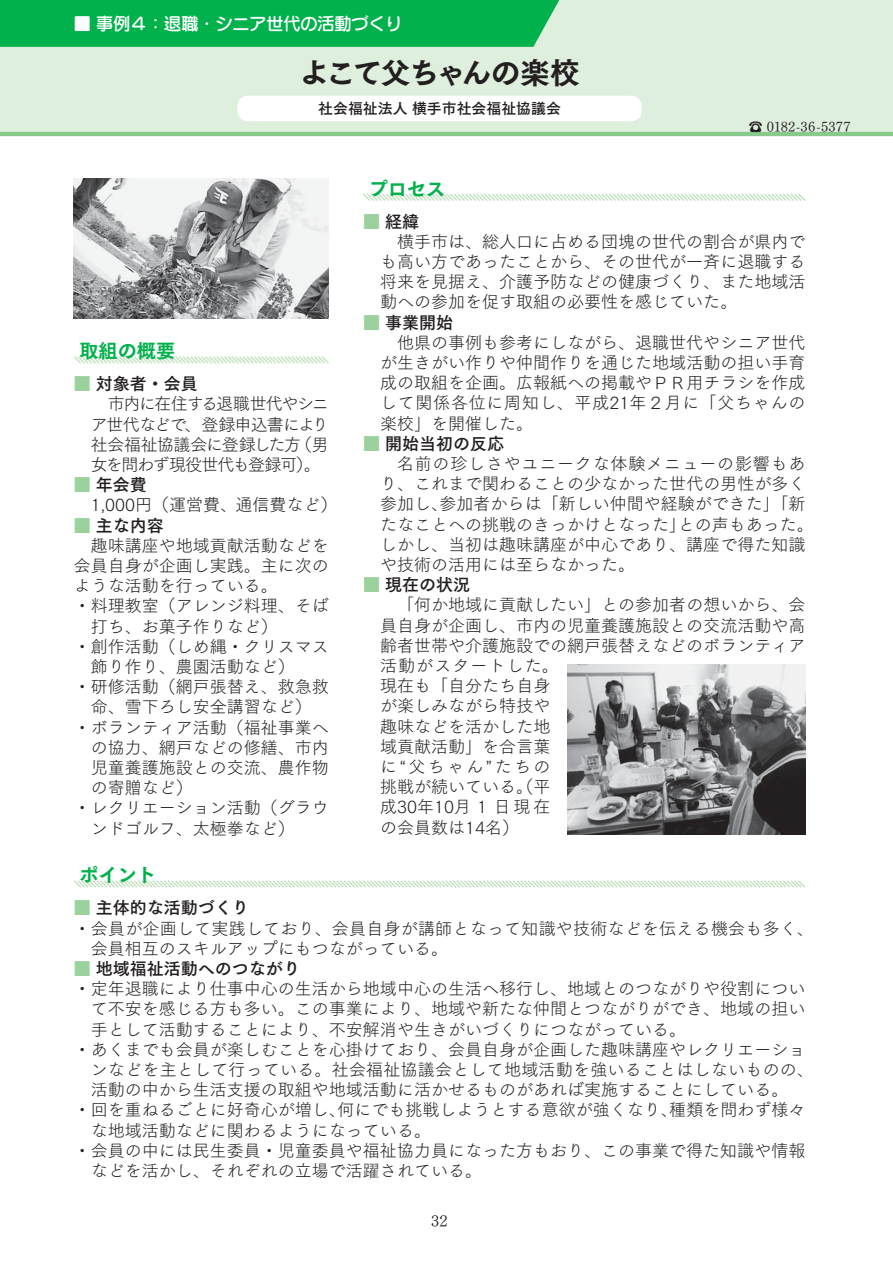
<style>
.page{position:relative;width:893px;height:1263px;background:#fff}
.page>*{position:absolute;margin:0;border:0;box-sizing:border-box;transform-origin:0 0}
.t1{font:29.7px "Tsuku Go Pro E 90 pv RKSJ H";letter-spacing:-.065em;color:#231f20}
.t2{font:19.2px "Tsuku Go Pro E 90 pv RKSJ H";color:#00b14c}
.t3{font:16.95px/20.2px "Tsuku Go Pro L 90 pv RKSJ H";color:#231f20}
.t4{font:16.95px "Tsuku Go Pro B 90 pv RKSJ H";color:#231f20}
.t5{font:16.95px "G Maru Go Pro DB 90 pv RKSJ H";color:#fff}
.t6{font:15.9px "Tsuku Min Pro L 90 pv RKSJ H";color:#231f20}
.t7{font:14.85px "Tsuku Go Pro B 90 pv RKSJ H";color:#231f20}
.t8{font:13.8px "Tsuku Min Pro R 90 pv RKSJ H";letter-spacing:.01em;color:#231f20}
.s1{color:#9bd19c}
</style>
<div class="page">
<div style="left:0;top:0;width:892px;height:134px;background:#dfefde"></div>
<div style="left:0;top:0;width:560px;height:47px;background:#00b14c"></div>
<hr style="left:0;top:132px;width:892px;height:4px;background:#88ca8b">
<div style="left:237px;top:96px;width:404px;height:25px;background:#fff;border-radius:10px"></div>
<svg style="left:74px;top:880px;width:732px;height:8px"></svg>
<svg style="left:74px;top:356px;width:255px;height:8px"></svg>
<img style="left:74px;top:179px;width:254px;height:140px">
<svg style="left:363px;top:193px;width:442px;height:8px"></svg>
<img style="left:567px;top:664px;width:238px;height:170px">
<p class="t5" style="left:74px;top:17px;width:330px">■ 事例４：退職・シニア世代の活動づくり</p>
<h1 class="t1" style="left:299px;top:61px;width:282px">よこて父ちゃんの楽校</h1>
<p class="t7" style="left:318px;top:103px;width:244px">社会福祉法人 横手市社会福祉協議会</p>
<p class="t2" style="left:369px;top:181px;width:78px">プロセス</p>
<p class="t8" style="left:749px;top:122px;width:103px">☎ 0182-36-5377</p>
<p class="t2" style="left:79px;top:344px;width:97px">取組の概要</p>
<p class="t4" style="left:74px;top:378px;width:126px"><span class="s1">■</span> 対象者・会員</p>
<p class="t3" style="left:91px;top:396px;width:240px;text-align:justify;text-indent:17px">市内に在住する退職世代やシニア世代などで、登録申込書により社会福祉協議会に登録した方（男女を問わず現役世代も登録可）。</p>
<p class="t4" style="left:74px;top:479px;width:75px"><span class="s1">■</span> 年会費</p>
<p class="t3" style="left:91px;top:497px;width:248px">1,000円（運営費、通信費など）</p>
<p class="t4" style="left:74px;top:519px;width:92px"><span class="s1">■</span> 主な内容</p>
<p class="t3" style="left:91px;top:538px;width:240px">趣味講座や地域貢献活動などを</p>
<p class="t3" style="left:74px;top:558px;width:257px">会員自身が企画し実践。主に次の</p>
<p class="t3" style="left:74px;top:578px;width:206px">ような活動を行っている。</p>
<p class="t3" style="left:74px;top:598px;width:257px">・料理教室（アレンジ料理、そば</p>
<p class="t3" style="left:91px;top:618px;width:189px">打ち、お菓子作りなど）</p>
<p class="t3" style="left:74px;top:639px;width:257px">・創作活動（しめ縄・クリスマス</p>
<p class="t3" style="left:91px;top:659px;width:206px">飾り作り、農園活動など）</p>
<p class="t3" style="left:74px;top:679px;width:257px">・研修活動（網戸張替え、救急救</p>
<p class="t3" style="left:91px;top:699px;width:223px">命、雪下ろし安全講習など）</p>
<p class="t3" style="left:74px;top:719px;width:257px">・ボランティア活動（福祉事業へ</p>
<p class="t3" style="left:91px;top:740px;width:240px">の協力、網戸などの修繕、市内</p>
<p class="t3" style="left:91px;top:760px;width:240px">児童養護施設との交流、農作物</p>
<p class="t3" style="left:91px;top:780px;width:104px">の寄贈など）</p>
<p class="t3" style="left:74px;top:800px;width:257px">・レクリエーション活動（グラウ</p>
<p class="t3" style="left:91px;top:820px;width:206px">ンドゴルフ、太極拳など）</p>
<p class="t2" style="left:79px;top:868px;width:78px">ポイント</p>
<p class="t4" style="left:363px;top:215px;width:58px"><span class="s1">■</span> 経緯</p>
<p class="t3" style="left:380px;top:234px;width:427px;text-align:justify;text-indent:17px">横手市は、総人口に占める団塊の世代の割合が県内でも高い方であったことから、その世代が一斉に退職する将来を見据え、介護予防などの健康づくり、また地域活動への参加を促す取組の必要性を感じていた。</p>
<p class="t4" style="left:363px;top:316px;width:92px"><span class="s1">■</span> 事業開始</p>
<p class="t3" style="left:380px;top:335px;width:427px;text-align:justify;text-indent:17px">他県の事例も参考にしながら、退職世代やシニア世代が生きがい作りや仲間作りを通じた地域活動の担い手育成の取組を企画。広報紙への掲載やＰＲ用チラシを作成して関係各位に周知し、平成21年２月に「父ちゃんの楽校」を開催した。</p>
<p class="t4" style="left:363px;top:437px;width:143px"><span class="s1">■</span> 開始当初の反応</p>
<p class="t3" style="left:380px;top:456px;width:435px;text-indent:17px">名前の珍しさやユニークな体験メニューの影響もあり、これまで関わることの少なかった世代の男性が多く参加し、参加者からは「新しい仲間や経験ができた」「新たなことへの挑戦のきっかけとなった」との声もあった。しかし、当初は趣味講座が中心であり、講座で得た知識や技術の活用には至らなかった。</p>
<p class="t4" style="left:363px;top:578px;width:109px"><span class="s1">■</span> 現在の状況</p>
<p class="t3" style="left:380px;top:597px;width:427px;text-indent:17px">「何か地域に貢献したい」との参加者の想いから、会員自身が企画し、市内の児童養護施設との交流活動や高齢者世帯や介護施設での網戸張替えなどのボランティア活動がスタートした。<br>現在も「自分たち自身<br>が楽しみながら特技や<br>趣味などを活かした地<br>域貢献活動」を合言葉<br>に“父ちゃん”たちの<br>挑戦が続いている。（平<br>成30年10月１日現在<br>の会員数は14名）</p>
<p class="t4" style="left:74px;top:902px;width:177px"><span class="s1">■</span> 主体的な活動づくり</p>
<p class="t3" style="left:91px;top:920px;width:724px;text-indent:-17px">・会員が企画して実践しており、会員自身が講師となって知識や技術などを伝える機会も多く、会員相互のスキルアップにもつながっている。</p>
<p class="t4" style="left:74px;top:962px;width:228px"><span class="s1">■</span> 地域福祉活動へのつながり</p>
<p class="t3" style="left:74px;top:981px;width:733px">・定年退職により仕事中心の生活から地域中心の生活へ移行し、地域とのつながりや役割につい</p>
<p class="t3" style="left:91px;top:1001px;width:716px">て不安を感じる方も多い。この事業により、地域や新たな仲間とつながりができ、地域の担い</p>
<p class="t3" style="left:91px;top:1021px;width:597px">手として活動することにより、不安解消や生きがいづくりにつながっている。</p>
<p class="t3" style="left:74px;top:1042px;width:733px">・あくまでも会員が楽しむことを心掛けており、会員自身が企画した趣味講座やレクリエーショ</p>
<p class="t3" style="left:91px;top:1062px;width:724px">ンなどを主として行っている。社会福祉協議会として地域活動を強いることはしないものの、</p>
<p class="t3" style="left:91px;top:1082px;width:699px">活動の中から生活支援の取組や地域活動に活かせるものがあれば実施することにしている。</p>
<p class="t3" style="left:74px;top:1102px;width:733px">・回を重ねるごとに好奇心が増し、何にでも挑戦しようとする意欲が強くなり、種類を問わず様々</p>
<p class="t3" style="left:91px;top:1122px;width:342px">な地域活動などに関わるようになっている。</p>
<p class="t3" style="left:74px;top:1142px;width:733px">・会員の中には民生委員・児童委員や福祉協力員になった方もおり、この事業で得た知識や情報</p>
<p class="t3" style="left:91px;top:1163px;width:393px">などを活かし、それぞれの立場で活躍されている。</p>
<p class="t6" style="left:431px;top:1215px;width:18px">32</p>
</div>
